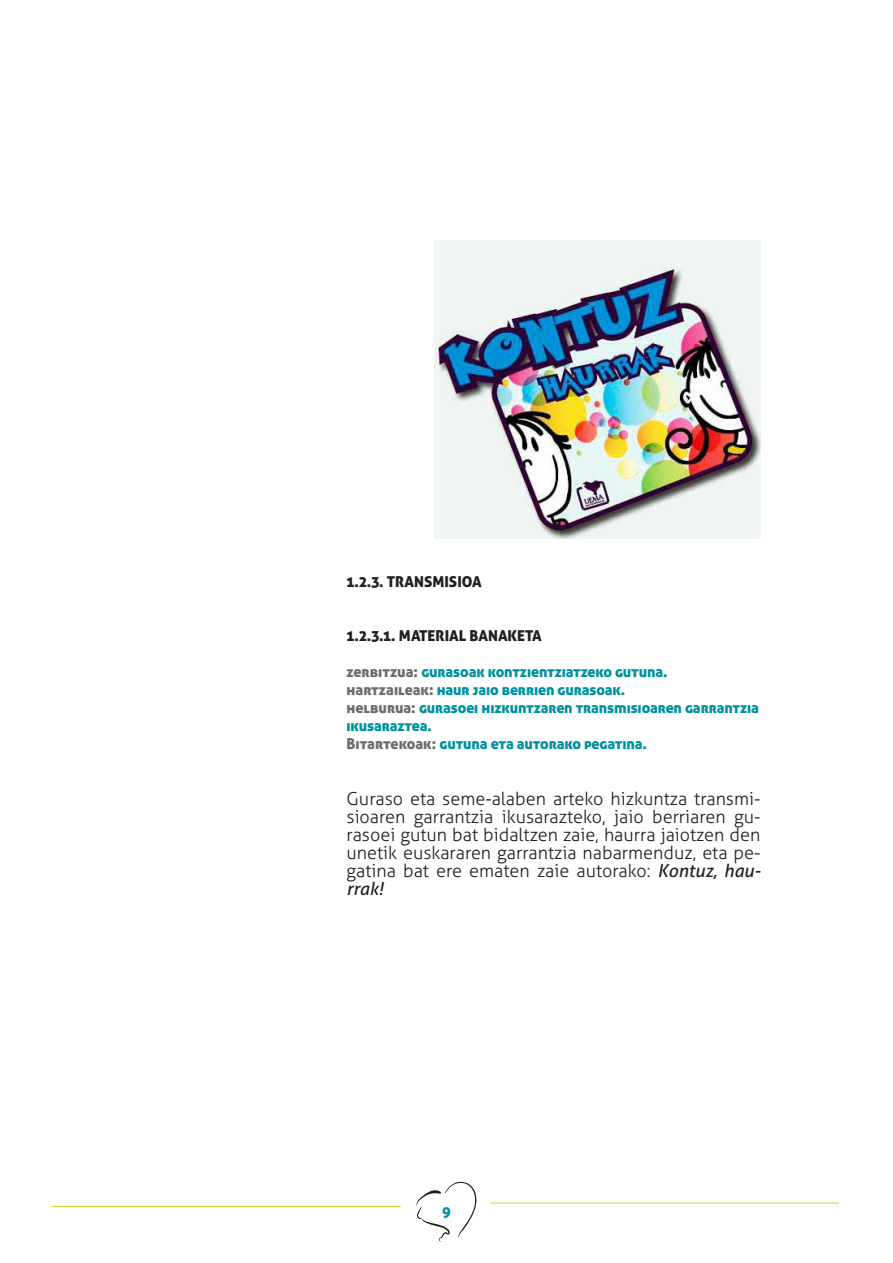
<style>
.page{position:relative;width:893px;height:1263px;background:#fff}
.page>*{position:absolute;margin:0;border:0;box-sizing:border-box;transform-origin:0 0}
.t1{font:300 18px/18px "Aller";color:#231f20;text-align:justify}
.t2{font:15px/18px "Aller Display";letter-spacing:-.01em;color:#00919f}
.t3{font:15px "Aller Display";color:#231f20}
.s1{color:#6c6d70}
.s2{font-weight:400;font-style:italic}
</style>
<div class="page">
<img style="left:435px;top:240px;width:325px;height:298px">
<svg style="left:416px;top:1182px;width:60px;height:60px"></svg>
<hr style="left:52px;top:1206px;width:349px;height:1px;background:#c1d72f">
<hr style="left:490px;top:1203px;width:349px;height:1px;background:#c1d72f">
<p class="t3" style="left:347px;top:572px;width:137px">1.2.3. TRANSMISIOA</p>
<p class="t3" style="left:347px;top:626px;width:197px">1.2.3.1. MATERIAL BANAKETA</p>
<p class="t2" style="left:347px;top:663px;width:414px"><span class="s1">zerbitzua:</span> gurasoak kontzientziatzeko gutuna.<br><span class="s1">hartzaileak:</span> haur jaio berrien gurasoak.<br><span class="s1">helburua:</span> gurasoei hizkuntzaren transmisioaren garrantzia ikusaraztea.<br><span class="s1">Bitartekoak:</span> gutuna eta autorako pegatina.</p>
<p class="t1" style="left:347px;top:790px;width:415px">Guraso eta seme-alaben arteko hizkuntza transmi&shy;sioaren garrantzia ikusarazteko, jaio berriaren gu&shy;rasoei gutun bat bidaltzen zaie, haurra jaiotzen den unetik euskararen garrantzia nabarmenduz, eta pe&shy;gatina bat ere ematen zaie autorako: <span class="s2">Kontuz, hau&shy;rrak!</span></p>
<p class="t2" style="left:442px;top:1203px;width:10px">9</p>
</div>
